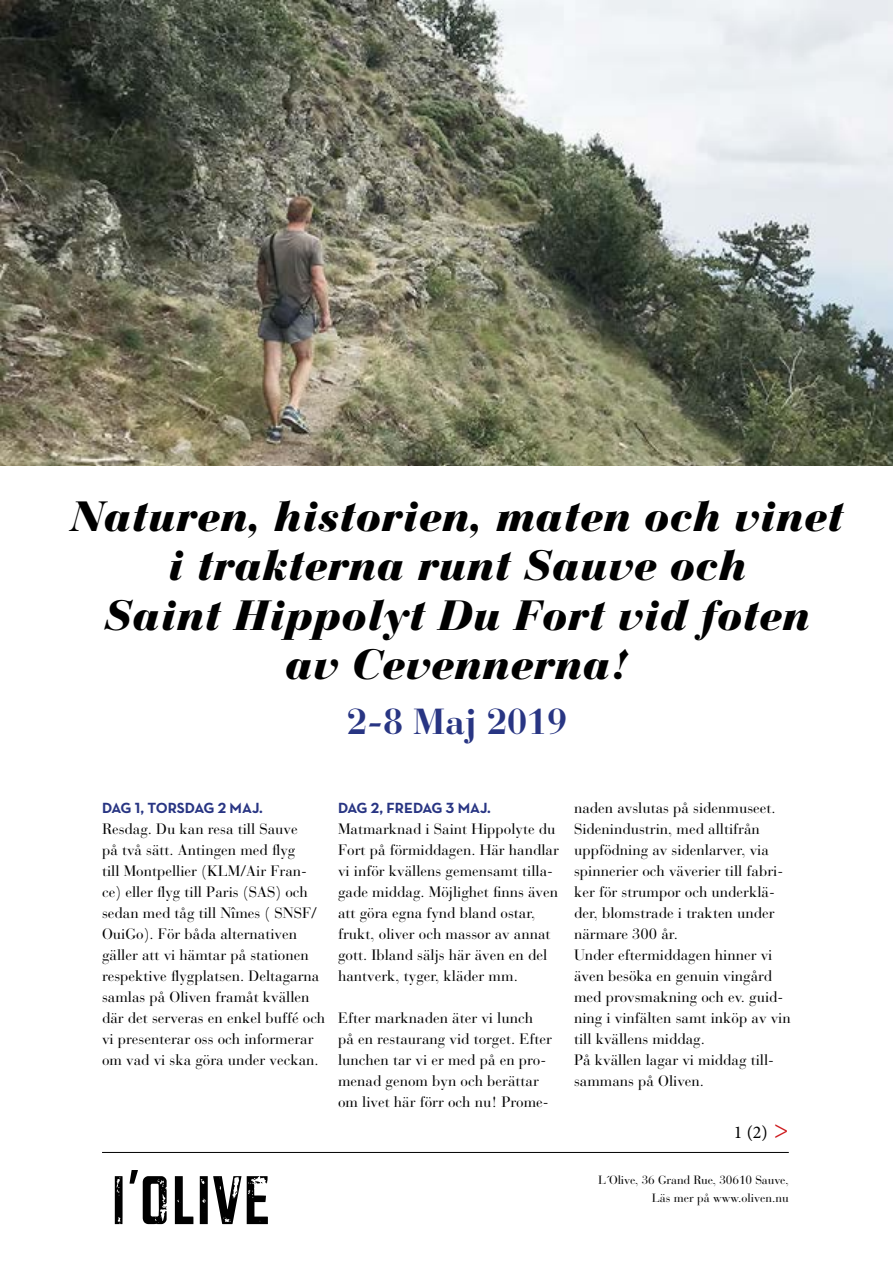
<style>
.page{position:relative;width:893px;height:1263px;background:#fff}
.page>*{position:absolute;margin:0;border:0;box-sizing:border-box;transform-origin:0 0}
.t1{font:italic 900 42px/49.5px "Bauer Bodoni";color:#000;text-align:center}
.t2{font:700 36px "Bauer Bodoni";color:#283583}
.t3{font:18px "Minion Pro";color:#000}
.t4{font:15px/21px "Bauer Bodoni";color:#000}
.t5{font:700 15px "Neutraface Text";letter-spacing:-.02em;color:#283583}
.t6{font:700 15px "Neutraface Text";color:#283583}
.t7{font:12px/18px "Bauer Bodoni";letter-spacing:-.01em;color:#000;text-align:right}
.s1{font-size:27px;color:#cd171a}
</style>
<div class="page">
<img style="left:0;top:0;width:893px;height:466px">
<hr style="left:102px;top:1152px;width:687px;height:1px;background:#000">
<svg style="left:115px;top:1170px;width:153px;height:54px"></svg>
<h1 class="t1" style="left:71px;top:491px;width:774px">Naturen, historien, maten och vinet i trakterna runt Sauve och<br>Saint Hippolyt Du Fort vid foten<br>av Cevennerna!</h1>
<h2 class="t2" style="left:347px;top:700px;width:222px">2-8 Maj 2019</h2>
<p class="t5" style="left:102px;top:798px;width:162px">DAG 1, TORSDAG 2 MAJ.</p>
<p class="t4" style="left:102px;top:819px;width:225px">Resdag. Du kan resa till Sauve<br>på två sätt. Antingen med flyg<br>till Montpellier (KLM/Air Fran&shy;ce) eller flyg till Paris (SAS) och sedan med tåg till Nîmes ( SNSF/<br>OuiGo). För båda alternativen gäller att vi hämtar på stationen respektive flygplatsen. Deltagarna samlas på Oliven framåt kvällen där det serveras en enkel buffé och vi presenterar oss och informerar om vad vi ska göra under veckan.</p>
<p class="t6" style="left:338px;top:798px;width:154px">DAG 2, FREDAG 3 MAJ.</p>
<p class="t4" style="left:338px;top:819px;width:222px">Matmarknad i Saint Hippolyte du<br>Fort på förmiddagen. Här handlar vi inför kvällens gemensamt tilla&shy;gade middag. Möjlighet finns även att göra egna fynd bland ostar, frukt, oliver och massor av annat gott. Ibland säljs här även en del hantverk, tyger, kläder mm.</p>
<p class="t4" style="left:338px;top:1008px;width:215px">Efter marknaden äter vi lunch på en restaurang vid torget. Efter lunchen tar vi er med på en pro&shy;menad genom byn och berättar om livet här förr och nu! Prome-</p>
<p class="t4" style="left:574px;top:798px;width:218px">naden avslutas på sidenmuseet.<br>Sidenindustrin, med alltifrån uppfödning av sidenlarver, via spinnerier och väverier till fabri&shy;ker för strumpor och underklä&shy;der, blomstrade i trakten under närmare 300 år.<br>Under eftermiddagen hinner vi även besöka en genuin vingård med provsmakning och ev. guid&shy;ning i vinfälten samt inköp av vin till kvällens middag.<br>På kvällen lagar vi middag till&shy;sammans på Oliven.</p>
<p class="t3" style="left:734px;top:1120px;width:56px">1 (2) <span class="s1">&gt;</span></p>
<p class="t7" style="left:598px;top:1171px;width:192px">L´Olive, 36 Grand Rue, 30610 Sauve,<br>Läs mer på www.oliven.nu</p>
</div>
